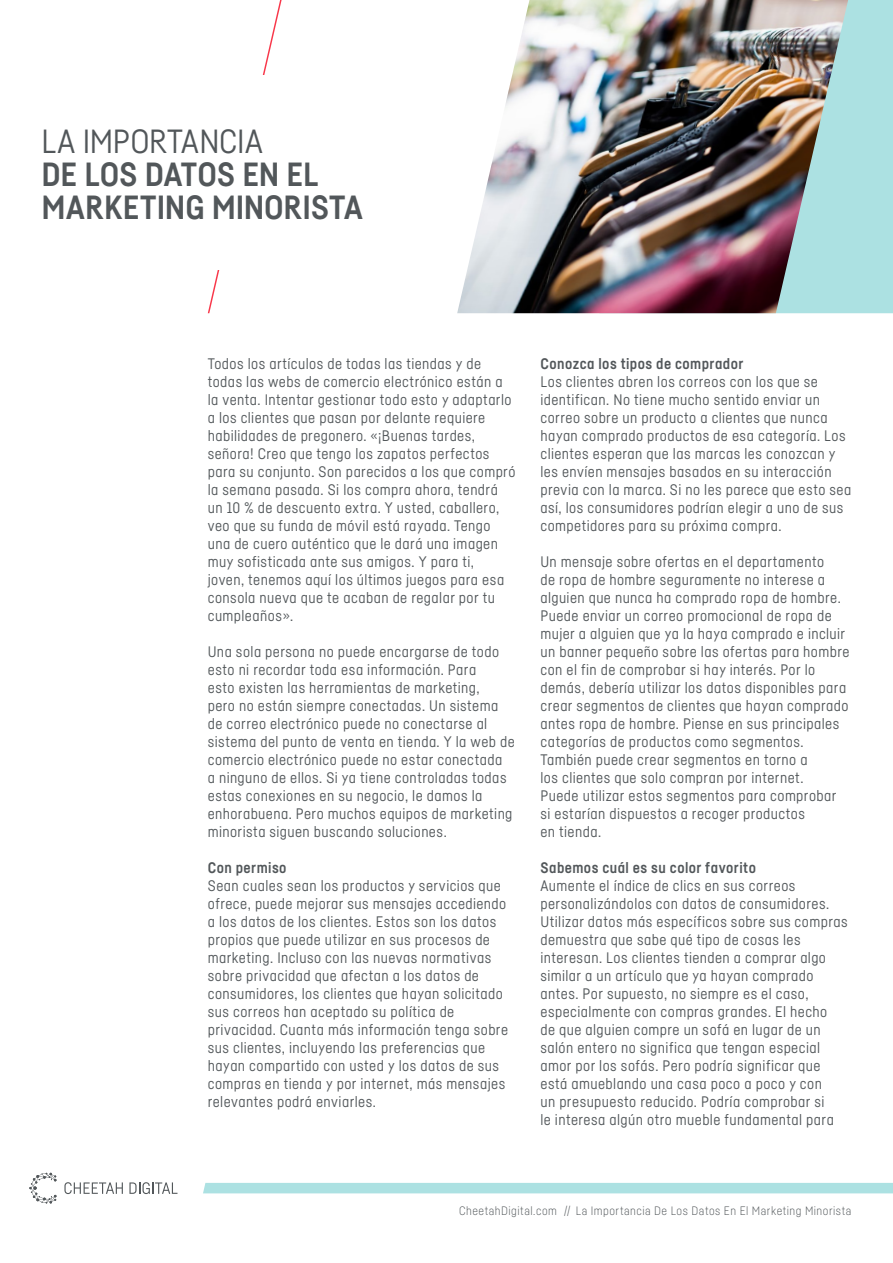
<style>
.page{position:relative;width:893px;height:1263px;background:#fff}
.page>*{position:absolute;margin:0;border:0;box-sizing:border-box;transform-origin:0 0}
.t1{font:700 33px/33px "Fabrikat";letter-spacing:-.005em;color:#52575a}
.t2{font:33px "Fabrikat";letter-spacing:-.005em;color:#52575a}
.t3{font:15px/18px "Fabrikat";letter-spacing:.025em;color:#52575a}
.t4{font:700 15px "Fabrikat";letter-spacing:.03em;color:#52575a}
.t5{font:300 12px "Fabrikat";letter-spacing:.04em;color:#52575a}
.s1{font-style:italic}
</style>
<div class="page">
<svg style="left:207px;top:0;width:75px;height:314px"></svg>
<div style="left:0;top:76px;width:436px;height:194px;background:#fff"></div>
<div style="left:848px;top:0;width:45px;height:313px;background:#ace1e2"></div>
<img style="left:457px;top:0;width:391px;height:313px">
<div style="left:203px;top:1183px;width:690px;height:10px;background:#ace1e2"></div>
<svg style="left:64px;top:1182px;width:59px;height:12px"></svg>
<svg style="left:129px;top:1182px;width:48px;height:12px"></svg>
<svg style="left:29px;top:1173px;width:28px;height:30px"></svg>
<h1 class="t2" style="left:41px;top:122px;width:223px">LA IMPORTANCIA</h1>
<h1 class="t1" style="left:41px;top:157px;width:323px">DE LOS DATOS EN EL<br>MARKETING MINORISTA</h1>
<p class="t3" style="left:208px;top:354px;width:309px">Todos los artículos de todas las tiendas y de todas las webs de comercio electrónico están a la venta. Intentar gestionar todo esto y adaptarlo a los clientes que pasan por delante requiere habilidades de pregonero. «¡Buenas tardes, señora! Creo que tengo los zapatos perfectos para su conjunto. Son parecidos a los que compró la semana pasada. Si los compra ahora, tendrá un 10 % de descuento extra. Y usted, caballero, veo que su funda de móvil está rayada. Tengo una de cuero auténtico que le dará una imagen muy sofisticada ante sus amigos. Y para ti,<br>joven, tenemos aquí los últimos juegos para esa consola nueva que te acaban de regalar por tu cumpleaños».</p>
<p class="t3" style="left:208px;top:642px;width:308px">Una sola persona no puede encargarse de todo esto ni recordar toda esa información. Para<br>esto existen las herramientas de marketing,<br>pero no están siempre conectadas. Un sistema de correo electrónico puede no conectarse al sistema del punto de venta en tienda. Y la web de comercio electrónico puede no estar conectada<br>a ninguno de ellos. Si ya tiene controladas todas estas conexiones en su negocio, le damos la enhorabuena. Pero muchos equipos de marketing minorista siguen buscando soluciones.</p>
<p class="t4" style="left:208px;top:858px;width:80px">Con permiso</p>
<p class="t3" style="left:208px;top:876px;width:302px">Sean cuales sean los productos y servicios que ofrece, puede mejorar sus mensajes accediendo a los datos de los clientes. Estos son los datos propios que puede utilizar en sus procesos de marketing. Incluso con las nuevas normativas sobre privacidad que afectan a los datos de consumidores, los clientes que hayan solicitado sus correos han aceptado su política de privacidad. Cuanta más información tenga sobre sus clientes, incluyendo las preferencias que hayan compartido con usted y los datos de sus compras en tienda y por internet, más mensajes relevantes podrá enviarles.</p>
<p class="t4" style="left:540px;top:354px;width:204px">Conozca los tipos de comprador</p>
<p class="t3" style="left:540px;top:372px;width:312px">Los clientes abren los correos con los que se identifican. No tiene mucho sentido enviar un correo sobre un producto a clientes que nunca hayan comprado productos de esa categoría. Los clientes esperan que las marcas les conozcan y les envíen mensajes basados en su interacción previa con la marca. Si no les parece que esto sea así, los consumidores podrían elegir a uno de sus competidores para su próxima compra.</p>
<p class="t3" style="left:540px;top:552px;width:310px">Un mensaje sobre ofertas en el departamento<br>de ropa de hombre seguramente no interese a alguien que nunca ha comprado ropa de hombre.<br>Puede enviar un correo promocional de ropa de mujer a alguien que ya la haya comprado e incluir un banner pequeño sobre las ofertas para hombre con el fin de comprobar si hay interés. Por lo demás, debería utilizar los datos disponibles para crear segmentos de clientes que hayan comprado antes ropa de hombre. Piense en sus principales categorías de productos como segmentos.<br>También puede crear segmentos en torno a<br>los clientes que solo compran por internet.<br>Puede utilizar estos segmentos para comprobar si estarían dispuestos a recoger productos<br>en tienda.</p>
<p class="t4" style="left:540px;top:858px;width:217px">Sabemos cuál es su color favorito</p>
<p class="t3" style="left:540px;top:876px;width:309px">Aumente el índice de clics en sus correos personalizándolos con datos de consumidores.<br>Utilizar datos más específicos sobre sus compras demuestra que sabe qué tipo de cosas les interesan. Los clientes tienden a comprar algo similar a un artículo que ya hayan comprado antes. Por supuesto, no siempre es el caso, especialmente con compras grandes. El hecho<br>de que alguien compre un sofá en lugar de un salón entero no significa que tengan especial amor por los sofás. Pero podría significar que está amueblando una casa poco a poco y con<br>un presupuesto reducido. Podría comprobar si<br>le interesa algún otro mueble fundamental para</p>
<p class="t5" style="left:459px;top:1203px;width:394px">CheetahDigital.com <span class="s1">||</span> La Importancia De Los Datos En El Marketing Minorista</p>
</div>
